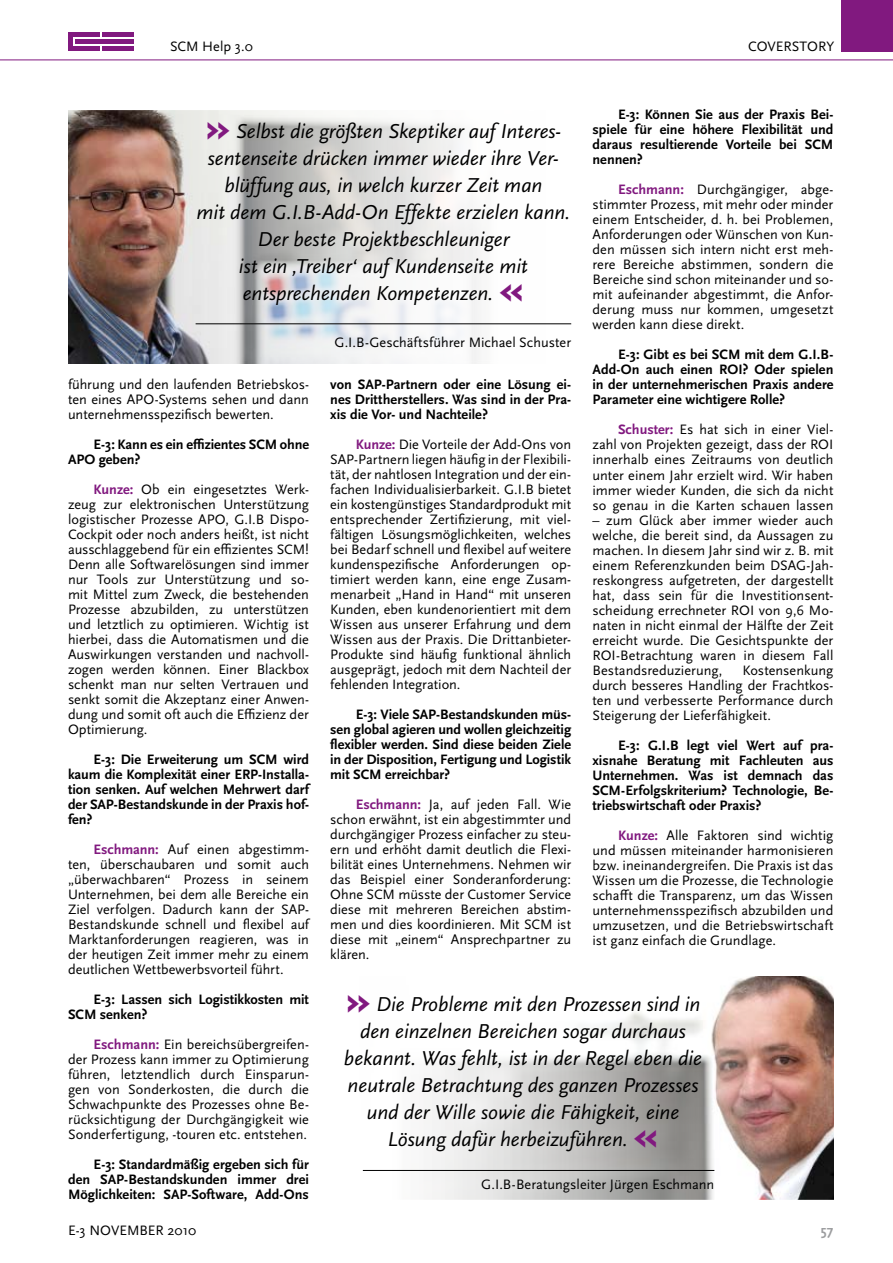
<style>
.page{position:relative;width:893px;height:1263px;background:#fff}
.page>*{position:absolute;margin:0;border:0;box-sizing:border-box;transform-origin:0 0}
.t1{font:italic 21px/27px "Scala Sans OT";letter-spacing:-.005em;color:#000;text-align:center}
.t2{font:14.25px/15px "Scala Sans OT";color:#000;text-align:justify}
.t3{font:700 14.25px/15px "Scala Sans OT";color:#000;text-align:justify}
.t4{font:700 14.25px "Scala Sans OT";color:#9c9d9f}
.s1{font-weight:700;color:#81197f}
.s2{font-weight:700;font-style:normal;font-size:45px;color:#81197f}
</style>
<div class="page">
<div style="left:68px;top:32px;width:31px;height:5px;background:#81197f"></div>
<div style="left:102px;top:32px;width:32px;height:5px;background:#81197f"></div>
<hr style="left:75px;top:40px;width:59px;height:4px;background:#81197f">
<hr style="left:68px;top:47px;width:31px;height:4px;background:#81197f">
<hr style="left:102px;top:47px;width:32px;height:4px;background:#81197f">
<hr style="left:68px;top:32px;width:4px;height:19px;background:#81197f">
<div style="left:842px;top:0;width:51px;height:51px;background:#81197f"></div>
<hr style="left:0;top:60px;width:893px;height:1px;background:#81197f">
<img style="left:68px;top:111px;width:503px;height:252px">
<hr style="left:196px;top:323px;width:375px;height:1px;background:#000">
<img style="left:362px;top:976px;width:471px;height:223px">
<hr style="left:363px;top:1170px;width:351px;height:1px;background:#000">
<p class="t2" style="left:170px;top:39px;width:84px">SCM Help 3.0</p>
<p class="t2" style="left:748px;top:39px;width:88px">COVERSTORY</p>
<p class="t3" style="left:592px;top:107px;width:242px;text-indent:26px">E-3: Können Sie aus der Praxis Bei&shy;spiele für eine höhere Flexibilität und daraus resultierende Vorteile bei SCM nennen?</p>
<p class="t2" style="left:592px;top:182px;width:242px;text-indent:26px"><span class="s1">Eschmann:</span> Durchgängiger, abge&shy;stimmter Prozess, mit mehr oder minder einem Entscheider, d. h. bei Problemen, Anforderungen oder Wünschen von Kun&shy;den müssen sich intern nicht erst meh&shy;rere Bereiche abstimmen, sondern die Bereiche sind schon miteinander und so&shy;mit aufeinander abgestimmt, die Anfor&shy;derung muss nur kommen, umgesetzt werden kann diese direkt.</p>
<p class="t3" style="left:592px;top:347px;width:242px;text-indent:26px">E-3: Gibt es bei SCM mit dem G.I.B-Add-On auch einen ROI? Oder spielen in der unternehmerischen Praxis andere Parameter eine wichtigere Rolle?</p>
<p class="t2" style="left:592px;top:422px;width:242px;text-indent:26px"><span class="s1">Schuster:</span> Es hat sich in einer Viel&shy;zahl von Projekten gezeigt, dass der ROI innerhalb eines Zeitraums von deutlich unter einem Jahr erzielt wird. Wir haben immer wieder Kunden, die sich da nicht so genau in die Karten schauen lassen</p>
<p class="t2" style="left:592px;top:512px;width:242px">– zum Glück aber immer wieder auch welche, die bereit sind, da Aussagen zu machen. In diesem Jahr sind wir z. B. mit einem Referenzkunden beim DSAG-Jah&shy;reskongress aufgetreten, der dargestellt hat, dass sein für die Investitionsent&shy;scheidung errechneter ROI von 9,6 Mo&shy;naten in nicht einmal der Hälfte der Zeit erreicht wurde. Die Gesichtspunkte der ROI-Betrachtung waren in diesem Fall Bestandsreduzierung,</p>
<p class="t1" style="left:196px;top:117px;width:375px"><span class="s2">»</span> Selbst die größten Skeptiker auf Interes&shy;sentenseite drücken immer wieder ihre Ver&shy;blüffung aus, in welch kurzer Zeit man<br>mit dem G.I.B-Add-On Effekte erzielen kann.<br>Der beste Projektbeschleuniger<br>ist ein ‚Treiber‘ auf Kundenseite mit entsprechenden Kompetenzen. <span class="s2">«</span></p>
<p class="t2" style="left:334px;top:335px;width:238px">G.I.B-Geschäftsführer Michael Schuster</p>
<p class="t2" style="left:68px;top:377px;width:242px">führung und den laufenden Betriebskos&shy;ten eines APO-Systems sehen und dann unternehmensspezifisch bewerten.</p>
<p class="t3" style="left:68px;top:437px;width:243px;text-indent:26px">E-3: Kann es ein effizientes SCM ohne<br>APO geben?</p>
<p class="t2" style="left:68px;top:482px;width:242px;text-indent:26px"><span class="s1">Kunze:</span> Ob ein eingesetztes Werk&shy;zeug zur elektronischen Unterstützung logistischer Prozesse APO, G.I.B Dispo-Cockpit oder noch anders heißt, ist nicht ausschlaggebend für ein effizientes SCM!<br>Denn alle Softwarelösungen sind immer nur Tools zur Unterstützung und so&shy;mit Mittel zum Zweck, die bestehenden Prozesse abzubilden, zu unterstützen und letztlich zu optimieren. Wichtig ist hierbei, dass die Automatismen und die Auswirkungen verstanden und nachvoll&shy;zogen werden können. Einer Blackbox schenkt man nur selten Vertrauen und senkt somit die Akzeptanz einer Anwen&shy;dung und somit oft auch die Effizienz der Optimierung.</p>
<p class="t3" style="left:68px;top:752px;width:242px;text-indent:26px">E-3: Die Erweiterung um SCM wird kaum die Komplexität einer ERP-Installa&shy;tion senken. Auf welchen Mehrwert darf der SAP-Bestandskunde in der Praxis hof&shy;fen?</p>
<p class="t2" style="left:68px;top:842px;width:242px;text-indent:26px"><span class="s1">Eschmann:</span> Auf einen abgestimm&shy;ten, überschaubaren und somit auch „überwachbaren“ Prozess in seinem Unternehmen, bei dem alle Bereiche ein Ziel verfolgen. Dadurch kann der SAP-Bestandskunde schnell und flexibel auf Marktanforderungen reagieren, was in der heutigen Zeit immer mehr zu einem deutlichen Wettbewerbsvorteil führt.</p>
<p class="t3" style="left:68px;top:992px;width:242px;text-indent:26px">E-3: Lassen sich Logistikkosten mit<br>SCM senken?</p>
<p class="t2" style="left:68px;top:1037px;width:242px;text-indent:26px"><span class="s1">Eschmann:</span> Ein bereichsübergreifen&shy;der Prozess kann immer zu Optimierung führen, letztendlich durch Einsparun&shy;gen von Sonderkosten, die durch die Schwachpunkte des Prozesses ohne Be&shy;rücksichtigung der Durchgängigkeit wie Sonderfertigung, -touren etc. entstehen.</p>
<p class="t3" style="left:68px;top:1157px;width:242px;text-indent:26px">E-3: Standardmäßig ergeben sich für den SAP-Bestandskunden immer drei Möglichkeiten: SAP-Software, Add-Ons</p>
<p class="t3" style="left:330px;top:377px;width:242px">von SAP-Partnern oder eine Lösung ei&shy;nes Drittherstellers. Was sind in der Pra&shy;xis die Vor- und Nachteile?</p>
<p class="t2" style="left:330px;top:437px;width:242px;text-indent:26px"><span class="s1">Kunze:</span> Die Vorteile der Add-Ons von SAP-Partnern liegen häufig in der Flexibili&shy;tät, der nahtlosen Integration und der ein&shy;fachen Individualisierbarkeit. G.I.B bietet ein kostengünstiges Standardprodukt mit entsprechender Zertifizierung, mit viel&shy;fältigen Lösungsmöglichkeiten, welches bei Bedarf schnell und flexibel auf weitere kundenspezifische Anforderungen op&shy;timiert werden kann, eine enge Zusam&shy;menarbeit „Hand in Hand“ mit unseren Kunden, eben kundenorientiert mit dem Wissen aus unserer Erfahrung und dem Wissen aus der Praxis. Die Drittanbieter-Produkte sind häufig funktional ähnlich ausgeprägt, jedoch mit dem Nachteil der fehlenden Integration.</p>
<p class="t3" style="left:330px;top:707px;width:242px;text-indent:26px">E-3: Viele SAP-Bestandskunden müs&shy;sen global agieren und wollen gleichzeitig flexibler werden. Sind diese beiden Ziele in der Disposition, Fertigung und Logistik mit SCM erreichbar?</p>
<p class="t2" style="left:330px;top:797px;width:242px;text-indent:26px"><span class="s1">Eschmann:</span> Ja, auf jeden Fall. Wie schon erwähnt, ist ein abgestimmter und durchgängiger Prozess einfacher zu steu&shy;ern und erhöht damit deutlich die Flexi&shy;bilität eines Unternehmens. Nehmen wir das Beispiel einer Sonderanforderung:<br>Ohne SCM müsste der Customer Service diese mit mehreren Bereichen abstim&shy;men und dies koordinieren. Mit SCM ist diese mit „einem“ Ansprechpartner zu klären.</p>
<p class="t2" style="left:592px;top:662px;width:242px;text-indent:150px">Kostensenkung durch besseres Handling der Frachtkos&shy;ten und verbesserte Performance durch Steigerung der Lieferfähigkeit.</p>
<p class="t3" style="left:592px;top:737px;width:242px;text-indent:26px">E-3: G.I.B legt viel Wert auf pra&shy;xisnahe Beratung mit Fachleuten aus Unternehmen. Was ist demnach das SCM-Erfolgskriterium? Technologie, Be&shy;triebswirtschaft oder Praxis?</p>
<p class="t2" style="left:592px;top:827px;width:242px;text-indent:26px"><span class="s1">Kunze:</span> Alle Faktoren sind wichtig und müssen miteinander harmonisieren bzw. ineinandergreifen. Die Praxis ist das Wissen um die Prozesse, die Technologie schafft die Transparenz, um das Wissen unternehmensspezifisch abzubilden und umzusetzen, und die Betriebswirtschaft ist ganz einfach die Grundlage.</p>
<p class="t1" style="left:344px;top:991px;width:360px"><span class="s2">»</span> Die Probleme mit den Prozessen sind in den einzelnen Bereichen sogar durchaus bekannt. Was fehlt, ist in der Regel eben die neutrale Betrachtung des ganzen Prozesses und der Wille sowie die Fähigkeit, eine Lösung dafür herbeizuführen. <span class="s2">«</span></p>
<p class="t2" style="left:481px;top:1177px;width:235px">G.I.B-Beratungsleiter Jürgen Eschmann</p>
<p class="t2" style="left:68px;top:1223px;width:130px">E-3 NOVEMBER 2010</p>
<p class="t4" style="left:821px;top:1222px;width:14px">57</p>
</div>
